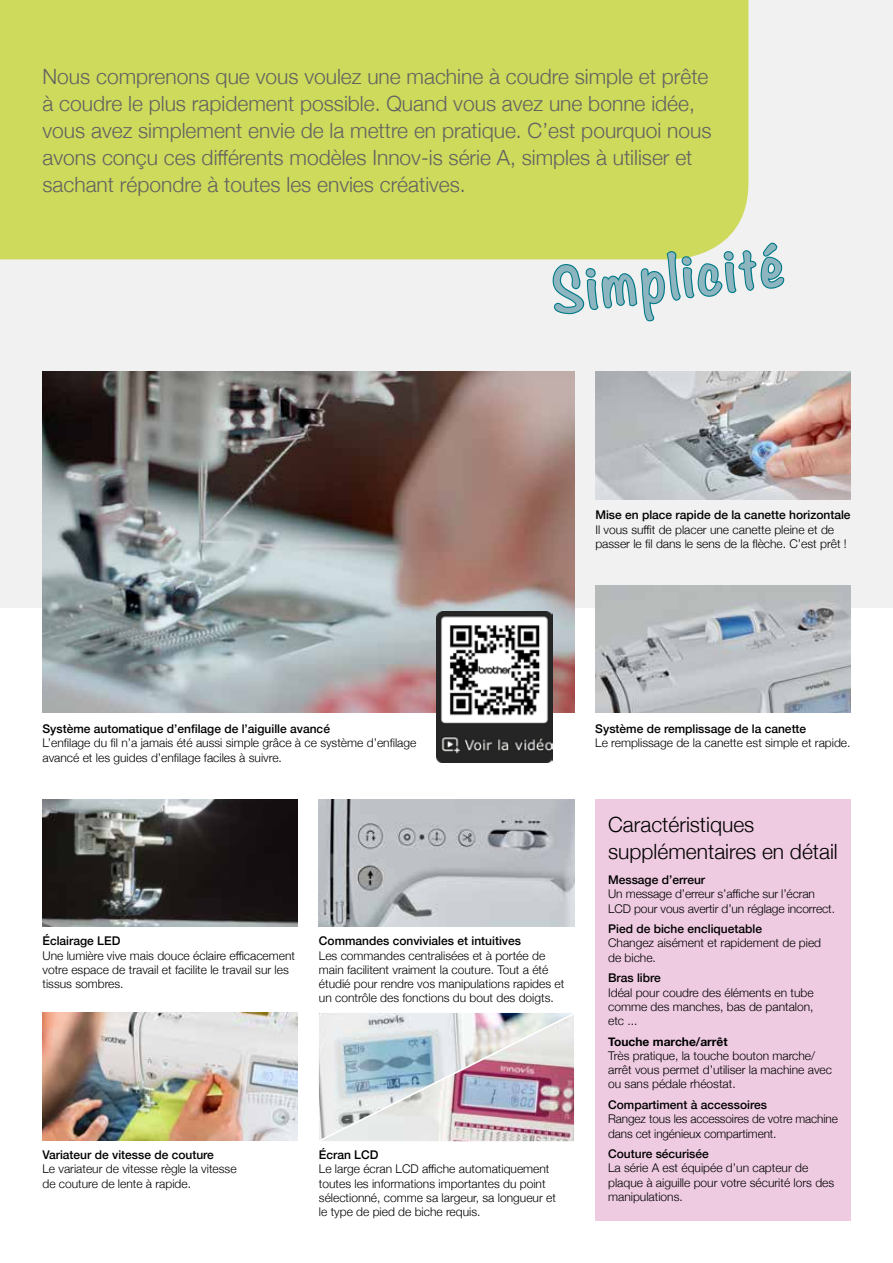
<style>
.page{position:relative;width:893px;height:1263px;background:#fff}
.page>*{position:absolute;margin:0;border:0;box-sizing:border-box;transform-origin:0 0}
.t1{font:700 54px "Noteworthy";color:#8cb5bf;scale:.93 1}
.t2{font:300 21px/27px "Helvetica Neue";color:#626261}
.t3{font:300 21px/27px "Helvetica Neue";color:#000}
.t4{font:300 12px/14.2px "Helvetica Neue";color:#000}
.t5{font:500 12px "Helvetica Neue";color:#000}
.t6{font:700 12px "Helvetica Neue";color:#000}
</style>
<div class="page">
<div style="left:0;top:0;width:893px;height:607px;background:#f1f1f1"></div>
<div style="left:0;top:0;width:748px;height:259px;background:#ceda5b"></div>
<img style="left:43px;top:799px;width:255px;height:128px">
<img style="left:43px;top:1013px;width:255px;height:127px">
<img style="left:595px;top:372px;width:255px;height:127px">
<img style="left:595px;top:585px;width:255px;height:128px">
<img style="left:43px;top:372px;width:531px;height:341px">
<img style="left:319px;top:1013px;width:256px;height:129px">
<img style="left:319px;top:799px;width:255px;height:128px">
<div style="left:595px;top:799px;width:255px;height:421px;background:#efcbe2"></div>
<svg style="left:548px;top:235px;width:237px;height:87px"></svg>
<img style="left:436px;top:611px;width:117px;height:152px">
<p class="t2" style="left:43px;top:62px;width:671px">Nous comprenons que vous voulez une machine à coudre simple et prête à coudre le plus rapidement possible. Quand vous avez une bonne idée, vous avez simplement envie de la mettre en pratique. C’est pourquoi nous avons conçu ces différents modèles Innov-is série A, simples à utiliser et sachant répondre à toutes les envies créatives.</p>
<h1 class="t1" style="left:546px;top:244px;width:253px;rotate:-7deg">Simplicité</h1>
<p class="t5" style="left:595px;top:505px;width:257px">Mise en place rapide de la canette horizontale</p>
<p class="t4" style="left:595px;top:521px;width:253px">Il vous suffit de placer une canette pleine et de passer le fil dans le sens de la flèche. C’est prêt !</p>
<p class="t5" style="left:43px;top:719px;width:289px">Système automatique d’enfilage de l’aiguille avancé</p>
<p class="t4" style="left:43px;top:735px;width:375px">L’enfilage du fil n’a jamais été aussi simple grâce à ce système d’enfilage avancé et les guides d’enfilage faciles à suivre.</p>
<p class="t5" style="left:43px;top:931px;width:79px">Éclairage LED</p>
<p class="t4" style="left:43px;top:947px;width:254px">Une lumière vive mais douce éclaire efficacement votre espace de travail et facilite le travail sur les tissus sombres.</p>
<p class="t5" style="left:319px;top:931px;width:204px">Commandes conviviales et intuitives</p>
<p class="t4" style="left:319px;top:947px;width:247px">Les commandes centralisées et à portée de main facilitent vraiment la couture. Tout a été étudié pour rendre vos manipulations rapides et un contrôle des fonctions du bout des doigts.</p>
<p class="t5" style="left:43px;top:1145px;width:173px">Variateur de vitesse de couture</p>
<p class="t4" style="left:43px;top:1161px;width:196px">Le variateur de vitesse règle la vitesse de couture de lente à rapide.</p>
<p class="t5" style="left:319px;top:1145px;width:61px">Écran LCD</p>
<p class="t4" style="left:319px;top:1161px;width:238px">Le large écran LCD affiche automatiquement toutes les informations importantes du point sélectionné, comme sa largeur, sa longueur et le type de pied de biche requis.</p>
<p class="t5" style="left:595px;top:719px;width:212px">Système de remplissage de la canette</p>
<p class="t4" style="left:595px;top:735px;width:257px">Le remplissage de la canette est simple et rapide.</p>
<h2 class="t3" style="left:608px;top:810px;width:231px">Caractéristiques supplémentaires en détail</h2>
<p class="t5" style="left:608px;top:870px;width:98px">Message d’erreur</p>
<p class="t4" style="left:608px;top:886px;width:228px">Un message d’erreur s’affiche sur l’écran<br>LCD pour vous avertir d’un réglage incorrect.</p>
<p class="t5" style="left:608px;top:919px;width:155px">Pied de biche encliquetable</p>
<p class="t4" style="left:608px;top:935px;width:214px">Changez aisément et rapidement de pied de biche.</p>
<p class="t5" style="left:608px;top:968px;width:54px">Bras libre</p>
<p class="t4" style="left:608px;top:984px;width:207px;text-align:justify">Idéal pour coudre des éléments en tube comme des manches, bas de pantalon, etc ...</p>
<p class="t6" style="left:608px;top:1032px;width:121px">Touche marche/arrêt</p>
<p class="t4" style="left:608px;top:1048px;width:225px">Très pratique, la touche bouton marche/ arrêt vous permet d’utiliser la machine avec ou sans pédale rhéostat.</p>
<p class="t5" style="left:608px;top:1095px;width:160px">Compartiment à accessoires</p>
<p class="t4" style="left:608px;top:1111px;width:231px">Rangez tous les accessoires de votre machine dans cet ingénieux compartiment.</p>
<p class="t5" style="left:608px;top:1144px;width:102px">Couture sécurisée</p>
<p class="t4" style="left:608px;top:1160px;width:228px">La série A est équipée d’un capteur de plaque à aiguille pour votre sécurité lors des manipulations.</p>
</div>
